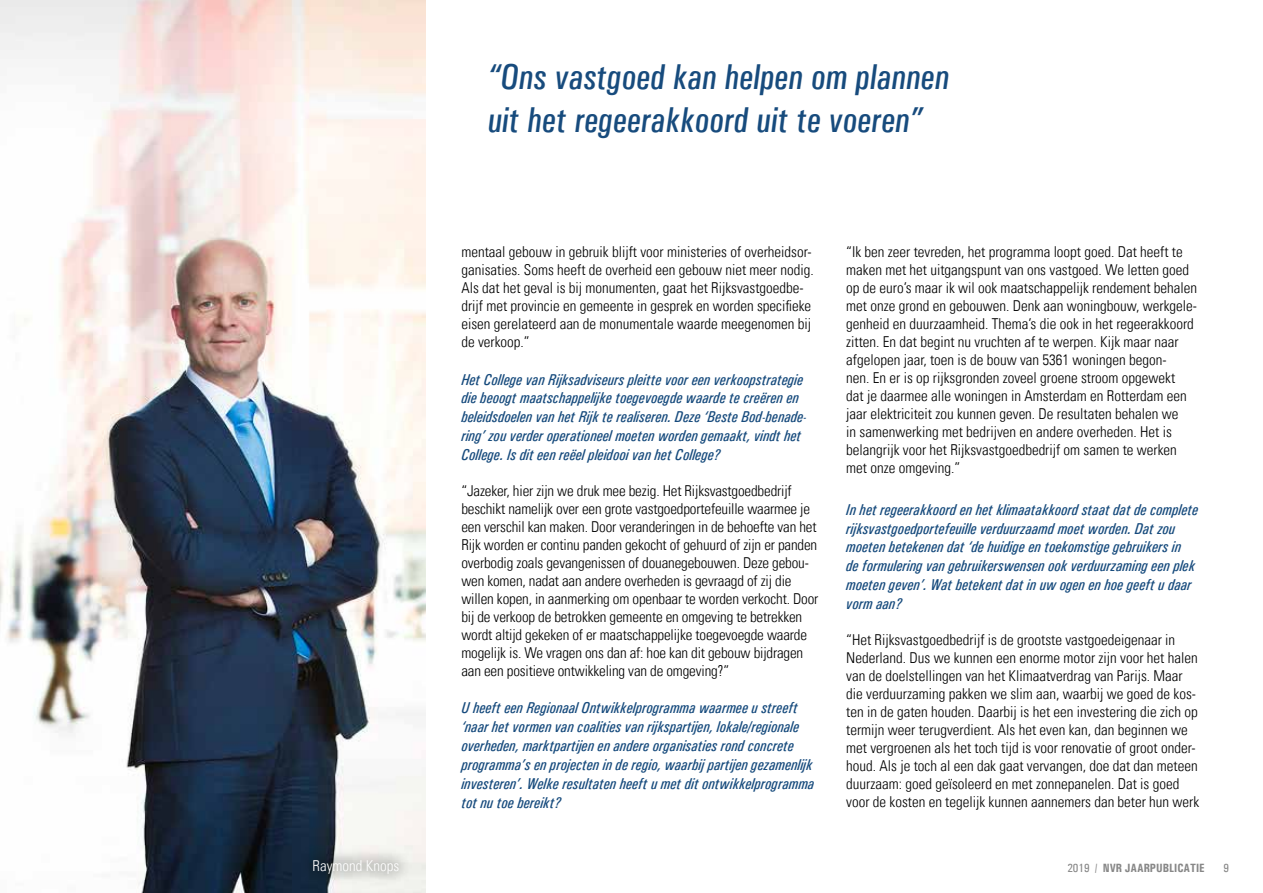
<style>
.page{position:relative;width:1263px;height:893px;background:#fff}
.page>*{position:absolute;margin:0;border:0;box-sizing:border-box;transform-origin:0 0}
.t1{font:italic 500 condensed 36px/43.8px "Univers";color:#174b7d}
.t2{font:italic 500 condensed 15.75px/18.9px "Univers";color:#174b7d}
.t3{font:300 condensed 15px/18px "Univers LT";color:#000}
.t4{font:300 condensed 15px "Univers LT";color:#fff}
.t5{font:700 condensed 12px "Univers";color:#878787}
.t6{font:500 condensed 12px "Univers";color:#878787}
.s1{font-weight:500}
</style>
<div class="page">
<img style="left:0;top:0;width:425px;height:893px">
<svg style="left:300px;top:846px;width:112px;height:39px;background:#a6acae"></svg>
<p class="t4" style="left:313px;top:856px;width:88px">Raymond Knops</p>
<h1 class="t1" style="left:489px;top:54px;width:470px">“Ons vastgoed kan helpen om plannen uithetregeerakkoord uitte voeren”</h1>
<p class="t3" style="left:461px;top:243px;width:354px">mentaal gebouw in gebruik blijft voor ministeries of overheidsor&shy;ganisaties. Soms heeft de overheid een gebouw niet meer nodig.<br>Als dat het geval is bij monumenten, gaat het Rijksvastgoedbe&shy;drijf met provincie en gemeente in gesprek en worden specifieke eisen gerelateerd aan de monumentale waarde meegenomen bij de verkoop.”</p>
<p class="t2" style="left:461px;top:370px;width:347px">Het College van Rijksadviseurs pleitte voor een verkoopstrategie die beoogt maatschappelijke toegevoegde waarde te creëren en beleidsdoelen van het Rijk te realiseren. Deze ‘Beste Bod-benade&shy;ring’ zou verder operationeel moeten worden gemaakt, vindt het College. Is dit een reëel pleidooi van het College?</p>
<p class="t3" style="left:461px;top:482px;width:359px">“Jazeker, hier zijn we druk mee bezig. Het Rijksvastgoedbedrijf beschikt namelijk over een grote vastgoedportefeuille waarmee je een verschil kan maken. Door veranderingen in de behoefte van het Rijk worden er continu panden gekocht of gehuurd of zijn er panden overbodig zoals gevangenissen of douanegebouwen. Deze gebou&shy;wen komen, nadat aan andere overheden is gevraagd of zij die willen kopen, in aanmerking om openbaar te worden verkocht. Door bij de verkoop de betrokken gemeente en omgeving te betrekken wordt altijd gekeken of er maatschappelijke toegevoegde waarde mogelijk is. We vragen ons dan af: hoe kan dit gebouw bijdragen aan een positieve ontwikkeling van de omgeving?”</p>
<p class="t2" style="left:461px;top:698px;width:354px">U heeft een Regionaal Ontwikkelprogramma waarmee u streeft ‘naar het vormen van coalities van rijkspartijen, lokale/regionale overheden, marktpartijen en andere organisaties rond concrete programma’s en projecten in de regio, waarbij partijen gezamenlijk investeren’. Welke resultaten heeft u met dit ontwikkelprogramma tot nu toe bereikt?</p>
<p class="t3" style="left:846px;top:243px;width:352px">“Ik ben zeer tevreden, het programma loopt goed. Dat heeft te maken met het uitgangspunt van ons vastgoed. We letten goed op de euro’s maar ik wil ook maatschappelijk rendement behalen met onze grond en gebouwen. Denk aan woningbouw, werkgele&shy;genheid en duurzaamheid. Thema’s die ook in het regeerakkoord zitten. En dat begint nu vruchten af te werpen. Kijk maar naar afgelopen jaar, toen is de bouw van 5361 woningen begon-<br>nen. En er is op rijksgronden zoveel groene stroom opgewekt<br>dat je daarmee alle woningen in Amsterdam en Rotterdam een jaar elektriciteit zou kunnen geven. De resultaten behalen we<br>in samenwerking met bedrijven en andere overheden. Het is belangrijk voor het Rijksvastgoedbedrijf om samen te werken met onze omgeving.”</p>
<p class="t2" style="left:846px;top:500px;width:354px">In het regeerakkoord en het klimaatakkoord staat dat de complete rijksvastgoedportefeuille verduurzaamd moet worden. Dat zou moeten betekenen dat ‘de huidige en toekomstige gebruikers in<br>de formulering van gebruikerswensen ook verduurzaming een plek moeten geven’. Wat betekent dat in uw ogen en hoe geeft u daar vorm aan?</p>
<p class="t3" style="left:846px;top:631px;width:354px">“Het Rijksvastgoedbedrijf is de grootste vastgoedeigenaar in Nederland. Dus we kunnen een enorme motor zijn voor het halen van de doelstellingen van het Klimaatverdrag van Parijs. Maar die verduurzaming pakken we slim aan, waarbij we goed de kos&shy;ten in de gaten houden. Daarbij is het een investering die zich op termijn weer terugverdient. Als het even kan, dan beginnen we met vergroenen als het toch tijd is voor renovatie of groot onder&shy;houd. Als je toch al een dak gaat vervangen, doe dat dan meteen duurzaam: goed geïsoleerd en met zonnepanelen. Dat is goed voor de kosten en tegelijk kunnen aannemers dan beter hun werk</p>
<p class="t5" style="left:1067px;top:860px;width:139px"><span class="s1">2019 /</span> NVR JAARPUBLICATIE</p>
<p class="t6" style="left:1223px;top:860px;width:7px">9</p>
</div>
